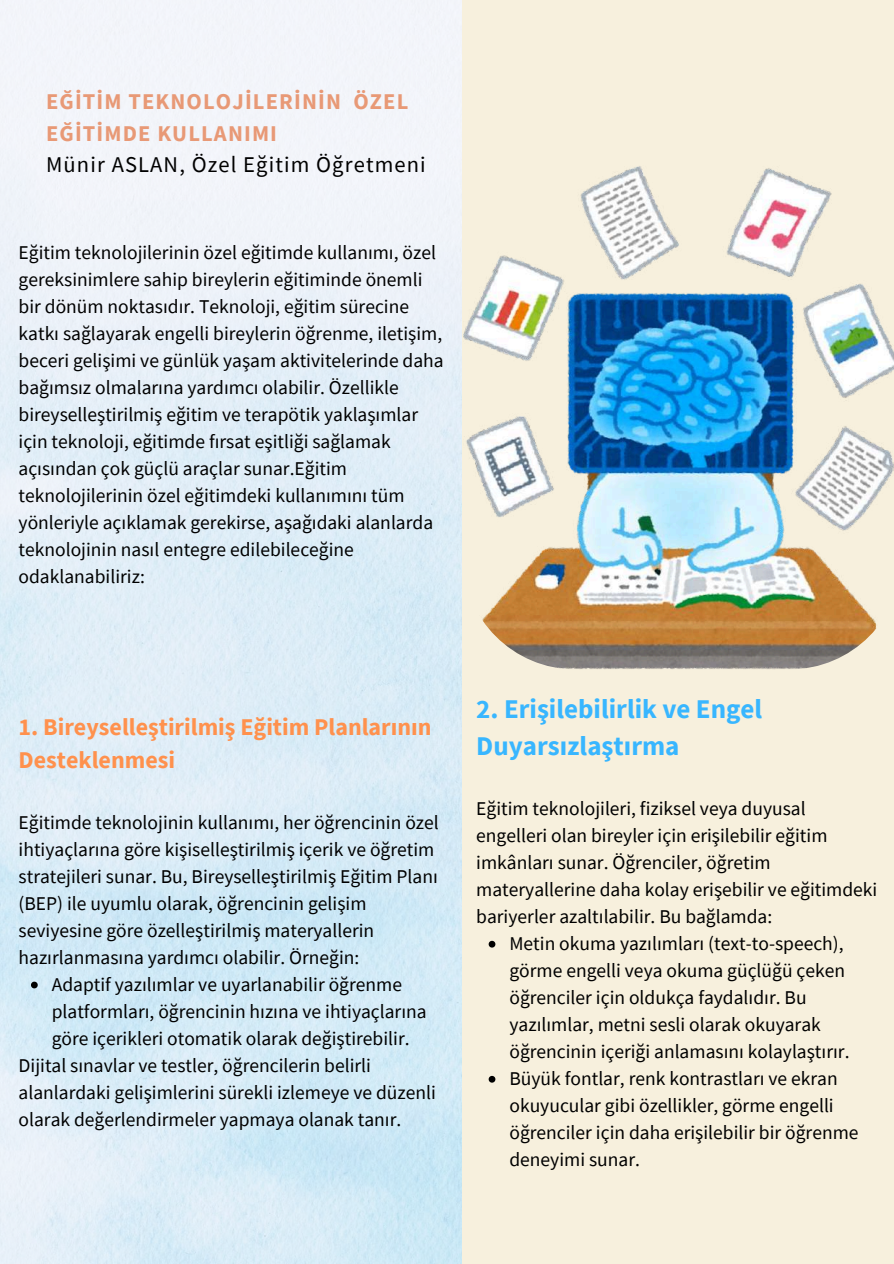
<style>
.page{position:relative;width:894px;height:1264px;background:#fff}
.page>*{position:absolute;margin:0;border:0;box-sizing:border-box;transform-origin:0 0}
.t1{font:700 27px/37.2px "Source Sans Pro";color:#38b6ff}
.t2{font:700 24px/32.7px "Source Sans Pro";color:#ff914d}
.t3{font:700 22.5px/31.5px "Source Sans Pro";letter-spacing:.05em;color:#e89976}
.t4{font:22.5px "Source Sans Pro";letter-spacing:.05em;color:#000}
.t5{font:19.5px/27px "Source Sans Pro";color:#000}
</style>
<div class="page">
<div style="left:462px;top:0;width:431px;height:1263px;background:#f7f0dd"></div>
<svg style="left:31px;top:981px;width:7px;height:7px"></svg>
<svg style="left:488px;top:940px;width:7px;height:7px"></svg>
<svg style="left:488px;top:1075px;width:7px;height:7px"></svg>
<img style="left:463px;top:166px;width:430px;height:503px">
<p class="t3" style="left:46px;top:85px;width:363px">EĞİTİM TEKNOLOJİLERİNİN ÖZEL<br>EĞİTİMDE KULLANIMI</p>
<p class="t4" style="left:46px;top:150px;width:378px">Münir ASLAN, Özel Eğitim Öğretmeni</p>
<p class="t5" style="left:19px;top:239px;width:426px">Eğitim teknolojilerinin özel eğitimde kullanımı, özel gereksinimlere sahip bireylerin eğitiminde önemli bir dönüm noktasıdır. Teknoloji, eğitim sürecine katkı sağlayarak engelli bireylerin öğrenme, iletişim, beceri gelişimi ve günlük yaşam aktivitelerinde daha bağımsız olmalarına yardımcı olabilir. Özellikle bireyselleştirilmiş eğitim ve terapötik yaklaşımlar için teknoloji, eğitimde fırsat eşitliği sağlamak açısından çok güçlü araçlar sunar.Eğitim teknolojilerinin özel eğitimdeki kullanımını tüm yönleriyle açıklamak gerekirse, aşağıdaki alanlarda teknolojinin nasıl entegre edilebileceğine odaklanabiliriz:</p>
<p class="t2" style="left:19px;top:710px;width:414px">1. Bireyselleştirilmiş Eğitim Planlarının<br>Desteklenmesi</p>
<p class="t5" style="left:19px;top:808px;width:421px">Eğitimde teknolojinin kullanımı, her öğrencinin özel</p>
<p class="t5" style="left:19px;top:835px;width:417px">ihtiyaçlarına göre kişiselleştirilmiş içerik ve öğretim</p>
<p class="t5" style="left:19px;top:862px;width:420px">stratejileri sunar. Bu, Bireyselleştirilmiş Eğitim Planı</p>
<p class="t5" style="left:19px;top:889px;width:349px">(BEP) ile uyumlu olarak, öğrencinin gelişim</p>
<p class="t5" style="left:19px;top:916px;width:357px">seviyesine göre özelleştirilmiş materyallerin</p>
<p class="t5" style="left:19px;top:943px;width:342px">hazırlanmasına yardımcı olabilir. Örneğin:</p>
<p class="t5" style="left:52px;top:970px;width:352px">Adaptif yazılımlar ve uyarlanabilir öğrenme</p>
<p class="t5" style="left:52px;top:997px;width:376px">platformları, öğrencinin hızına ve ihtiyaçlarına</p>
<p class="t5" style="left:52px;top:1024px;width:359px">göre içerikleri otomatik olarak değiştirebilir.</p>
<p class="t5" style="left:19px;top:1051px;width:351px">Dijital sınavlar ve testler, öğrencilerin belirli</p>
<p class="t5" style="left:19px;top:1078px;width:416px">alanlardaki gelişimlerini sürekli izlemeye ve düzenli</p>
<p class="t5" style="left:19px;top:1105px;width:384px">olarak değerlendirmeler yapmaya olanak tanır.</p>
<h1 class="t1" style="left:476px;top:689px;width:287px">2. Erişilebilirlik ve Engel<br>Duyarsızlaştırma</h1>
<p class="t5" style="left:476px;top:794px;width:331px">Eğitim teknolojileri, fiziksel veya duyusal</p>
<p class="t5" style="left:476px;top:821px;width:352px">engelleri olan bireyler için erişilebilir eğitim</p>
<p class="t5" style="left:476px;top:848px;width:296px">imkânları sunar. Öğrenciler, öğretim</p>
<p class="t5" style="left:476px;top:875px;width:400px">materyallerine daha kolay erişebilir ve eğitimdeki</p>
<p class="t5" style="left:476px;top:902px;width:297px">bariyerler azaltılabilir. Bu bağlamda:</p>
<p class="t5" style="left:509px;top:929px;width:335px">Metin okuma yazılımları (text-to-speech),</p>
<p class="t5" style="left:509px;top:956px;width:337px">görme engelli veya okuma güçlüğü çeken</p>
<p class="t5" style="left:509px;top:983px;width:298px">öğrenciler için oldukça faydalıdır. Bu</p>
<p class="t5" style="left:509px;top:1010px;width:313px">yazılımlar, metni sesli olarak okuyarak</p>
<p class="t5" style="left:509px;top:1037px;width:341px">öğrencinin içeriği anlamasını kolaylaştırır.</p>
<p class="t5" style="left:509px;top:1064px;width:330px">Büyük fontlar, renk kontrastları ve ekran</p>
<p class="t5" style="left:509px;top:1091px;width:323px">okuyucular gibi özellikler, görme engelli</p>
<p class="t5" style="left:509px;top:1118px;width:350px">öğrenciler için daha erişilebilir bir öğrenme</p>
<p class="t5" style="left:509px;top:1145px;width:132px">deneyimi sunar.</p>
</div>
